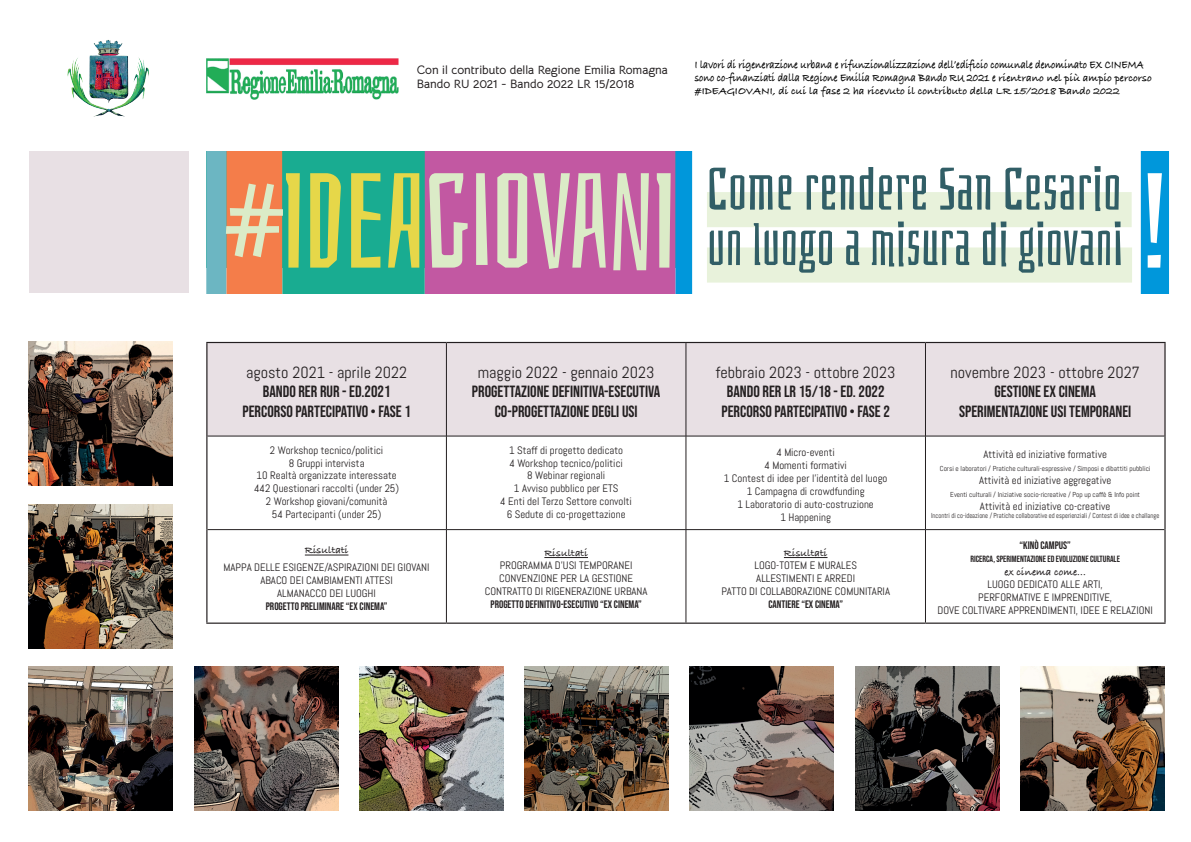
<style>
.page{position:relative;width:1191px;height:842px;background:#fff}
.page>*{position:absolute;margin:0;border:0;box-sizing:border-box;transform-origin:0 0}
.t1{font:133px "Bahianita";color:#dbebc7}
.t2{font:133px "Bahianita";color:#fff}
.t3{font:59.1px/55.4px "Bahianita";color:#315e66;scale:1.11 1}
.t4{font:16.2px/19.4px "Bebas Neue";color:#231f20;text-align:center}
.t5{font:16.2px "Abel";color:#231f20}
.t6{font:700 12.1px/13.2px "Bradley Hand ITCTT";color:#000;scale:.82 1}
.t7{font:700 12px/14.4px "Bellota Text";color:#231f20}
.t8{font:700 11px "Bradley Hand ITCTT";color:#000}
.t9{font:10.8px/13px "Abel";color:#231f20;text-align:center}
.t10{font:10.8px "Bebas Neue";color:#231f20}
.t11{font:700 10.8px "Bradley Hand ITCTT";color:#231f20}
.t12{font:9px "Bebas Neue";color:#231f20}
.t13{font:7.2px "Abel";color:#231f20}
.t14{font:7.2px "Abel";color:#231f20;scale:.9 1}
.s1{font-size:11px}
.s2{color:#e6d749}
</style>
<div class="page">
<div style="left:206px;top:148px;width:20px;height:146px;background:#6cb6c2"></div>
<div style="left:226px;top:148px;width:56px;height:146px;background:#f47d4a"></div>
<div style="left:282px;top:148px;width:143px;height:146px;background:#19ac91"></div>
<div style="left:425px;top:148px;width:250px;height:146px;background:#c258a2"></div>
<div style="left:675px;top:148px;width:17px;height:146px;background:#0097db"></div>
<div style="left:707px;top:192px;width:424px;height:35px;background:#e8f2db"></div>
<div style="left:707px;top:247px;width:425px;height:36px;background:#e8f2db"></div>
<div style="left:1140px;top:148px;width:29px;height:146px;background:#0097db"></div>
<div style="left:206px;top:110px;width:963px;height:40px;background:#fff"></div>
<div style="left:207px;top:343px;width:957px;height:93px;background:#e8e0e4"></div>
<hr style="left:446px;top:343px;width:1px;height:93px;background:#231f20">
<hr style="left:686px;top:343px;width:1px;height:93px;background:#231f20">
<hr style="left:925px;top:343px;width:1px;height:93px;background:#231f20">
<hr style="left:207px;top:436px;width:239px;height:1px;background:#231f20">
<hr style="left:446px;top:436px;width:240px;height:1px;background:#231f20">
<hr style="left:446px;top:436px;width:1px;height:93px;background:#231f20">
<hr style="left:686px;top:436px;width:239px;height:1px;background:#231f20">
<hr style="left:686px;top:436px;width:1px;height:93px;background:#231f20">
<hr style="left:925px;top:436px;width:239px;height:1px;background:#231f20">
<hr style="left:925px;top:436px;width:1px;height:93px;background:#231f20">
<hr style="left:207px;top:529px;width:239px;height:1px;background:#231f20">
<hr style="left:446px;top:529px;width:240px;height:1px;background:#231f20">
<hr style="left:446px;top:530px;width:1px;height:92px;background:#231f20">
<hr style="left:686px;top:529px;width:239px;height:1px;background:#231f20">
<hr style="left:686px;top:530px;width:1px;height:92px;background:#231f20">
<hr style="left:925px;top:529px;width:239px;height:1px;background:#231f20">
<hr style="left:925px;top:530px;width:1px;height:92px;background:#231f20">
<hr style="left:206px;top:342px;width:240px;height:1px;background:#231f20">
<hr style="left:206px;top:343px;width:1px;height:93px;background:#231f20">
<hr style="left:446px;top:342px;width:240px;height:1px;background:#231f20">
<hr style="left:686px;top:342px;width:239px;height:1px;background:#231f20">
<hr style="left:925px;top:342px;width:240px;height:1px;background:#231f20">
<hr style="left:1164px;top:343px;width:1px;height:93px;background:#231f20">
<hr style="left:206px;top:436px;width:1px;height:94px;background:#231f20">
<hr style="left:1164px;top:436px;width:1px;height:94px;background:#231f20">
<hr style="left:206px;top:530px;width:1px;height:92px;background:#231f20">
<hr style="left:1164px;top:530px;width:1px;height:92px;background:#231f20">
<hr style="left:206px;top:622px;width:240px;height:2px;background:#231f20">
<hr style="left:446px;top:622px;width:240px;height:2px;background:#231f20">
<hr style="left:686px;top:622px;width:239px;height:2px;background:#231f20">
<hr style="left:925px;top:622px;width:240px;height:2px;background:#231f20">
<hr style="left:305px;top:555px;width:43px;height:1px;background:#231f20">
<hr style="left:544px;top:557px;width:44px;height:1px;background:#231f20">
<hr style="left:784px;top:557px;width:43px;height:1px;background:#231f20">
<div style="left:29px;top:151px;width:160px;height:142px;background:#e8e0e4"></div>
<img style="left:29px;top:504px;width:144px;height:144px">
<img style="left:29px;top:666px;width:144px;height:144px">
<img style="left:359px;top:666px;width:144px;height:144px">
<img style="left:194px;top:666px;width:144px;height:144px">
<img style="left:29px;top:342px;width:144px;height:144px">
<img style="left:690px;top:666px;width:144px;height:144px">
<img style="left:855px;top:666px;width:144px;height:144px">
<img style="left:1020px;top:666px;width:144px;height:144px">
<img style="left:524px;top:666px;width:144px;height:144px">
<img style="left:67px;top:40px;width:82px;height:77px">
<img style="left:206px;top:58px;width:192px;height:41px">
<p class="t7" style="left:417px;top:61px;width:253px">Con il contributo della Regione Emilia Romagna<br>Bando RU 2021 - Bando 2022 LR 15/2018</p>
<p class="t6" style="left:694px;top:57px;width:559px">I lavori di rigenerazione urbana e rifunzionalizzazione dell’edificio comunale denominato EX CINEMA sono co-finanziati dalla Regione Emilia Romagna Bando RU 2021 e <span class="s1">rientrano nel più ampio percorso</span></p>
<p class="t8" style="left:694px;top:83px;width:426px">#IDEAGIOVANI, di cui la fase 2 ha ricevuto il contributo della LR 15/2018 Bando 2022</p>
<h1 class="t1" style="left:226px;top:134px;width:450px">#<span class="s2">IDEA</span>GIOVANI</h1>
<h2 class="t3" style="left:707px;top:162px;width:376px">Come rendere San Cesario un luogo a misura di giovani</h2>
<h1 class="t2" style="left:1140px;top:134px;width:30px">!</h1>
<h3 class="t5" style="left:246px;top:362px;width:162px">agosto 2021 - aprile 2022</h3>
<h3 class="t4" style="left:242px;top:382px;width:170px">BANDO RER RUR - ED.2021<br>PERCORSO PARTECIPATIVO • FASE 1</h3>
<h3 class="t5" style="left:478px;top:362px;width:178px">maggio 2022 - gennaio 2023</h3>
<h3 class="t4" style="left:472px;top:382px;width:190px">PROGETTAZIONE DEFINITIVA-ESECUTIVA<br>CO-PROGETTAZIONE DEGLI USI</h3>
<h3 class="t5" style="left:715px;top:362px;width:181px">febbraio 2023 - ottobre 2023</h3>
<h3 class="t4" style="left:721px;top:382px;width:170px">BANDO RER LR 15/18 - ED. 2022<br>PERCORSO PARTECIPATIVO • FASE 2</h3>
<h3 class="t5" style="left:950px;top:362px;width:191px">novembre 2023 - ottobre 2027</h3>
<h3 class="t4" style="left:959px;top:382px;width:174px">GESTIONE EX CINEMA<br>SPERIMENTAZIONE USI TEMPORANEI</h3>
<p class="t9" style="left:254px;top:443px;width:146px">2 Workshop tecnico/politici<br>8 Gruppi intervista<br>10 Realtà organizzate interessate<br>442 Questionari raccolti (under 25)<br>2 Workshop giovani/comunità<br>54 Partecipanti (under 25)</p>
<p class="t9" style="left:500px;top:443px;width:133px">1 Staff di progetto dedicato<br>4 Workshop tecnico/politici<br>8 Webinar regionali<br>1 Avviso pubblico per ETS<br>4 Enti del Terzo Settore convolti<br>6 Sedute di co-progettazione</p>
<p class="t9" style="left:724px;top:445px;width:165px">4 Micro-eventi<br>4 Momenti formativi<br>1 Contest di idee per l’identità del luogo<br>1 Campagna di crowdfunding<br>1 Laboratorio di auto-costruzione<br>1 Happening</p>
<p class="t9" style="left:983px;top:448px;width:125px">Attività ed iniziative formative</p>
<p class="t13" style="left:940px;top:464px;width:212px">Corsi e laboratori / Pratiche culturali-espressive / Simposi e dibattiti pubblici</p>
<p class="t9" style="left:979px;top:474px;width:134px">Attività ed iniziative aggregative</p>
<p class="t13" style="left:950px;top:490px;width:191px">Eventi culturali / Iniziative socio-ricreative / Pop up caffè &amp; Info point</p>
<p class="t9" style="left:980px;top:499px;width:132px">Attività ed iniziative co-creative</p>
<p class="t14" style="left:931px;top:511px;width:255px">Incontri di co-ideazione / Pratiche collaborative ed esperienziali / Contest di idee e challange</p>
<p class="t11" style="left:305px;top:542px;width:45px">Risultati</p>
<p class="t9" style="left:223px;top:561px;width:208px">MAPPA DELLE ESIGENZE/ASPIRAZIONI DEI GIOVANI<br>ABACO DEI CAMBIAMENTI ATTESI<br>ALMANACCO DEI LUOGHI</p>
<p class="t10" style="left:266px;top:600px;width:123px">PROGETTO PRELIMINARE “EX CINEMA”</p>
<p class="t11" style="left:544px;top:544px;width:45px">Risultati</p>
<p class="t9" style="left:485px;top:558px;width:164px">PROGRAMMA D’USI TEMPORANEI<br>CONVENZIONE PER LA GESTIONE<br>CONTRATTO DI RIGENERAZIONE URBANA</p>
<p class="t10" style="left:490px;top:598px;width:153px">PROGETTO DEFINITIVO-ESECUTIVO “EX CINEMA”</p>
<p class="t11" style="left:784px;top:544px;width:45px">Risultati</p>
<p class="t9" style="left:721px;top:558px;width:170px">LOGO-TOTEM E MURALES<br>ALLESTIMENTI E ARREDI<br>PATTO DI COLLABORAZIONE COMUNITARIA</p>
<p class="t10" style="left:768px;top:598px;width:76px">CANTIERE “EX CINEMA”</p>
<p class="t10" style="left:1019px;top:539px;width:53px">“KINÒ CAMPUS”</p>
<p class="t12" style="left:970px;top:554px;width:151px">RICERCA, SPERIMENTAZIONE ED EVOLUZIONE CULTURALE</p>
<p class="t11" style="left:1004px;top:563px;width:83px">ex cinema come...</p>
<p class="t9" style="left:937px;top:577px;width:217px">LUOGO DEDICATO ALLE ARTI,<br>PERFORMATIVE E IMPRENDITIVE,<br>DOVE COLTIVARE APPRENDIMENTI, IDEE E RELAZIONI</p>
</div>
